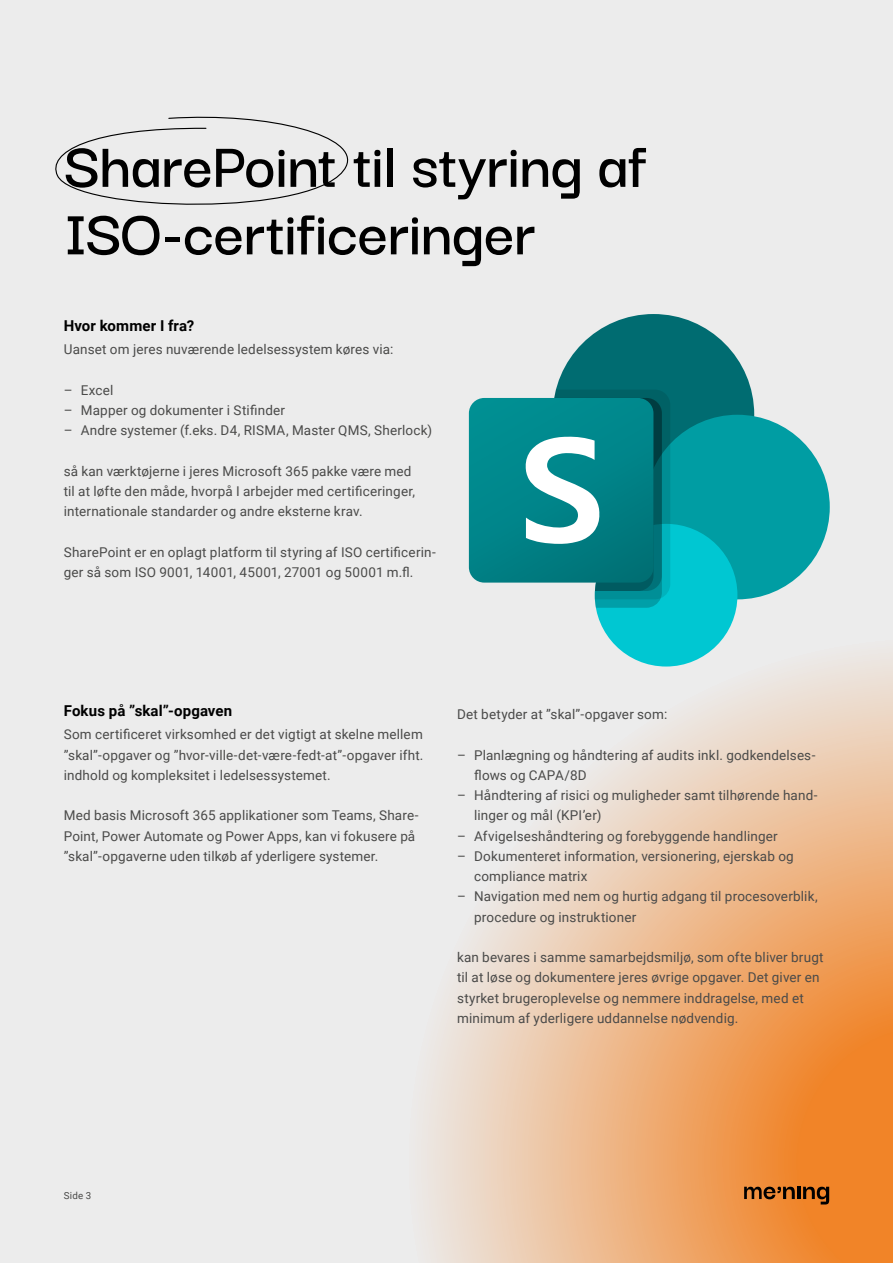
<style>
.page{position:relative;width:893px;height:1263px;background:#ececec}
.page>*{position:absolute;margin:0;border:0;box-sizing:border-box;transform-origin:0 0}
.t1{font:600 67.5px/67.5px "Darker Grotesque";letter-spacing:-.01em;color:#000}
.t2{font:700 15px "Roboto";letter-spacing:.01em;color:#000}
.t3{font:13.5px/20.2px "Roboto";letter-spacing:.01em;color:#4a4a49}
.t4{font:9.75px "Roboto";color:#4a4a49}
</style>
<div class="page">
<svg style="left:427px;top:638px;width:466px;height:625px"></svg>
<svg style="left:744px;top:1187px;width:85px;height:17px"></svg>
<div style="left:553px;top:314px;width:201px;height:201px;background:#006c71;border-radius:50%"></div>
<div style="left:645px;top:415px;width:184px;height:184px;background:#009da3;border-radius:50%"></div>
<div style="left:595px;top:524px;width:142px;height:142px;background:#00c7d2;border-radius:50%"></div>
<div style="left:469px;top:398px;width:184px;height:185px;background:#00888d;border-radius:15px"></div>
<svg style="left:525px;top:390px;width:145px;height:218px"></svg>
<svg style="left:55px;top:116px;width:294px;height:89px"></svg>
<h1 class="t1" style="left:64px;top:127px;width:584px">SharePoint til styring af<br>ISO-certificeringer</h1>
<p class="t2" style="left:64px;top:315px;width:132px">Hvor kommer I fra?</p>
<p class="t3" style="left:64px;top:339px;width:331px">Uanset om jeres nuværende ledelsessystem køres via:</p>
<p class="t3" style="left:64px;top:379px;width:51px">– Excel</p>
<p class="t3" style="left:64px;top:400px;width:223px">– Mapper og dokumenter i Stifinder</p>
<p class="t3" style="left:64px;top:420px;width:370px">– Andre systemer (f.eks. D4, RISMA, Master QMS, Sherlock)</p>
<p class="t3" style="left:64px;top:460px;width:353px">så kan værktøjerne i jeres Microsoft 365 pakke være med til at løfte den måde, hvorpå I arbejder med certificeringer, internationale standarder og andre eksterne krav.</p>
<p class="t3" style="left:64px;top:541px;width:374px">SharePoint er en oplagt platform til styring af ISO certificerin&shy;ger så som ISO 9001, 14001, 45001, 27001 og 50001 m.fl.</p>
<p class="t2" style="left:64px;top:700px;width:170px">Fokus på ”skal”-opgaven</p>
<p class="t3" style="left:64px;top:724px;width:361px;text-align:justify">Som certificeret virksomhed er det vigtigt at skelne mellem ”skal”-opgaver og ”hvor-ville-det-være-fedt-at”-opgaver ifht. indhold og kompleksitet i ledelsessystemet.</p>
<p class="t3" style="left:64px;top:805px;width:356px">Med basis Microsoft 365 applikationer som Teams, Share-<br>Point, Power Automate og Power Apps, kan vi fokusere på ”skal”-opgaverne uden tilkøb af yderligere systemer.</p>
<p class="t3" style="left:457px;top:703px;width:212px">Det betyder at ”skal”-opgaver som:</p>
<p class="t3" style="left:474px;top:744px;width:343px;text-indent:-17px">– Planlægning og håndtering af audits inkl. godkendelses&shy;flows og CAPA/8D</p>
<p class="t3" style="left:474px;top:784px;width:345px;text-indent:-17px">– Håndtering af risici og muligheder samt tilhørende hand&shy;linger og mål (KPI’er)</p>
<p class="t3" style="left:457px;top:825px;width:322px">– Afvigelseshåndtering og forebyggende handlinger</p>
<p class="t3" style="left:474px;top:845px;width:321px;text-indent:-17px">– Dokumenteret information, versionering, ejerskab og compliance matrix</p>
<p class="t3" style="left:474px;top:886px;width:345px;text-indent:-17px">– Navigation med nem og hurtig adgang til procesoverblik, procedure og instruktioner</p>
<p class="t3" style="left:457px;top:946px;width:368px">kan bevares i samme samarbejdsmiljø, som ofte bliver brugt til at løse og dokumentere jeres øvrige opgaver. Det giver en styrket brugeroplevelse og nemmere inddragelse, med et minimum af yderligere uddannelse nødvendig.</p>
<p class="t4" style="left:64px;top:1189px;width:29px">Side 3</p>
</div>
